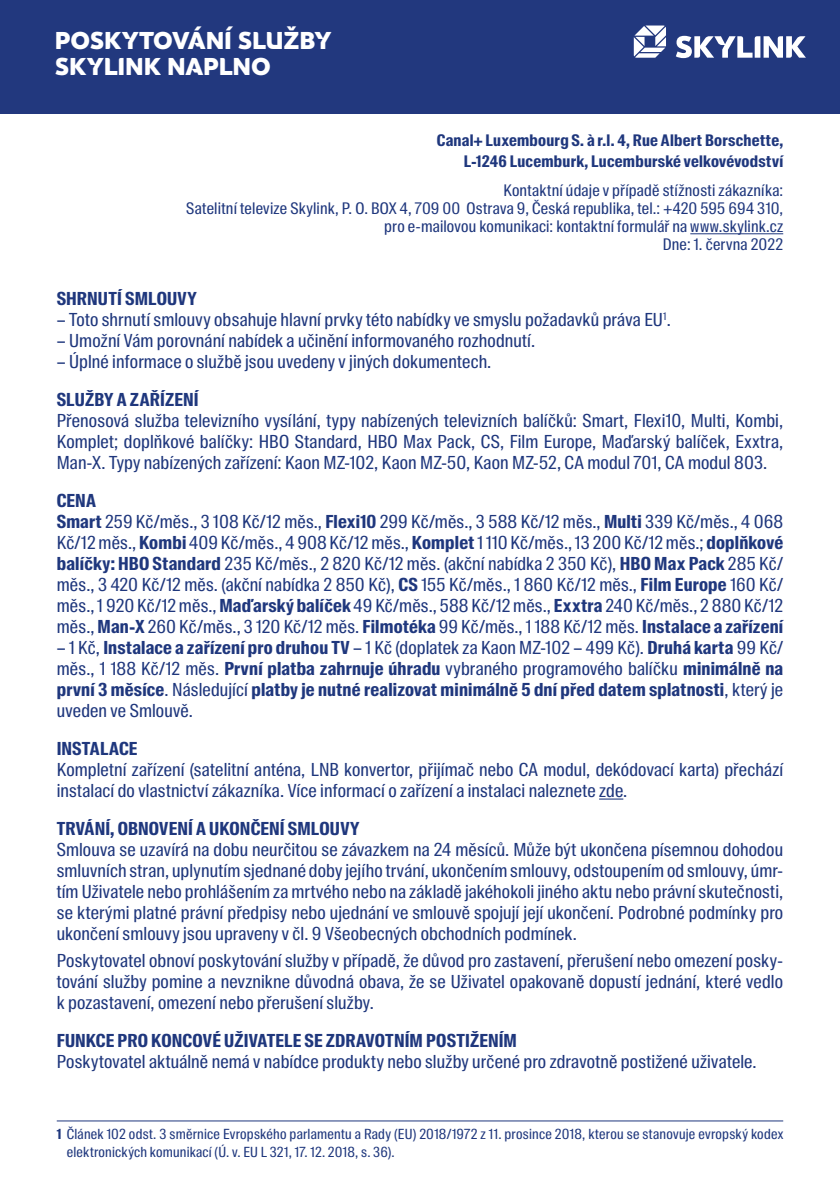
<style>
.page{position:relative;width:840px;height:1191px;background:#fff}
.page>*{position:absolute;margin:0;border:0;box-sizing:border-box;transform-origin:0 0}
.t1{font:24px/26px "M7 Sans";letter-spacing:-.005em;color:#fff}
.t2{font:18px/21px "Suisse Intl Cond";letter-spacing:.01em;color:#1f377d;text-align:justify}
.t3{font:700 18px/21px "Suisse Intl Cond";letter-spacing:.01em;color:#1f377d;text-align:justify}
.t4{font:16px/18px "Suisse Intl Cond";letter-spacing:.015em;color:#1f377d;text-align:right}
.t5{font:700 16px/21px "Suisse Intl Cond";letter-spacing:.015em;color:#1f377d;text-align:right}
.t6{font:14px/18px "Suisse Intl Cond";letter-spacing:.015em;color:#1f377d}
.s1{font-weight:700}
.s2{font-weight:400}
</style>
<div class="page">
<div style="left:0;top:0;width:839px;height:113px;background:#22387e"></div>
<svg style="left:675px;top:36px;width:130px;height:22px"></svg>
<svg style="left:633px;top:26px;width:32px;height:32px"></svg>
<svg style="left:599px;top:798px;width:24px;height:1px"></svg>
<hr style="left:57px;top:1120px;width:725px;height:1px;background:#1f377d">
<hr style="left:690px;top:233px;width:92px;height:1px;background:#1f377d">
<h1 class="t1" style="left:55px;top:28px;width:278px">POSKYTOVÁNÍ SLUŽBY<br>SKYLINK NAPLNO</h1>
<p class="t5" style="left:436px;top:130px;width:348px">Canal+ Luxembourg S. à r.l. 4, Rue Albert Borschette,<br>L-1246 Lucemburk, Lucemburské velkovévodství</p>
<p class="t4" style="left:186px;top:181px;width:598px">Kontaktní údaje v případě stížnosti zákazníka:<br>Satelitní televize Skylink, P. O. BOX 4, 709 00 Ostrava 9, Česká republika, tel.: +420 595 694 310, pro e-mailovou komunikaci: kontaktní formulář na www.skylink.cz<br>Dne: 1. června 2022</p>
<p class="t3" style="left:57px;top:288px;width:141px">SHRNUTÍ SMLOUVY</p>
<p class="t2" style="left:57px;top:309px;width:615px">– Toto shrnutí smlouvy obsahuje hlavní prvky této nabídky ve smyslu požadavků práva EU<sup>1</sup>.</p>
<p class="t2" style="left:57px;top:330px;width:480px">– Umožní Vám porovnání nabídek a učinění informovaného rozhodnutí.</p>
<p class="t2" style="left:57px;top:351px;width:436px">– Úplné informace o službě jsou uvedeny v jiných dokumentech.</p>
<p class="t3" style="left:57px;top:389px;width:143px">SLUŽBY A ZAŘÍZENÍ</p>
<p class="t2" style="left:57px;top:410px;width:727px">Přenosová služba televizního vysílání, typy nabízených televizních balíčků: Smart, Flexi10, Multi, Kombi, Komplet; doplňkové balíčky: HBO Standard, HBO Max Pack, CS, Film Europe, Maďarský balíček, Exxtra, Man-X. Typy nabízených zařízení: Kaon MZ-102, Kaon MZ-50, Kaon MZ-52, CA modul 701, CA modul 803.</p>
<p class="t2" style="left:57px;top:490px;width:727px;text-align:left"><span class="s1">CENA<br>Smart</span> 259 Kč/měs., 3 108 Kč/12 měs., <span class="s1">Flexi10</span> 299 Kč/měs., 3 588 Kč/12 měs., <span class="s1">Multi</span> 339 Kč/měs., 4 068<br>Kč/12 měs., <span class="s1">Kombi</span> 409 Kč/měs., 4 908 Kč/12 měs., <span class="s1">Komplet</span> 1 110 Kč/měs., 13 200 Kč/12 měs.; <span class="s1">doplňkové balíčky: HBO Standard</span> 235 Kč/měs., 2 820 Kč/12 měs. (akční nabídka 2 350 Kč), <span class="s1">HBO Max Pack</span> 285 Kč/ měs., 3 420 Kč/12 měs. (akční nabídka 2 850 Kč), <span class="s1">CS</span> 155 Kč/měs., 1 860 Kč/12 měs., <span class="s1">Film Europe</span> 160 Kč/ měs., 1 920 Kč/12 měs., <span class="s1">Maďarský balíček</span> 49 Kč/měs., 588 Kč/12 měs., <span class="s1">Exxtra</span> 240 Kč/měs., 2 880 Kč/12 měs., <span class="s1">Man-X</span> 260 Kč/měs., 3 120 Kč/12 měs. <span class="s1">Filmotéka</span> 99 Kč/měs., 1 188 Kč/12 měs. <span class="s1">Instalace a zařízení</span></p>
<p class="t3" style="left:57px;top:637px;width:727px"><span class="s2">– 1 Kč,</span> Instalace a zařízení pro druhou TV <span class="s2">– 1 Kč (doplatek za Kaon MZ-102 – 499 Kč).</span> Druhá karta <span class="s2">99 Kč/ měs., 1 188 Kč/12 měs.</span> První platba zahrnuje úhradu <span class="s2">vybraného programového balíčku</span> minimálně na první 3 měsíce<span class="s2">. Následující</span> platby je nutné realizovat minimálně 5 dní před datem splatnosti<span class="s2">, který je uveden ve Smlouvě.</span></p>
<p class="t3" style="left:57px;top:738px;width:82px">INSTALACE</p>
<p class="t2" style="left:57px;top:759px;width:727px">Kompletní zařízení (satelitní anténa, LNB konvertor, přijímač nebo CA modul, dekódovací karta) přechází instalací do vlastnictví zákazníka. Více informací o zařízení a instalaci naleznete zde.</p>
<p class="t3" style="left:57px;top:818px;width:304px">TRVÁNÍ, OBNOVENÍ A UKONČENÍ SMLOUVY</p>
<p class="t2" style="left:57px;top:839px;width:727px">Smlouva se uzavírá na dobu neurčitou se závazkem na 24 měsíců. Může být ukončena písemnou dohodou smluvních stran, uplynutím sjednané doby jejího trvání, ukončením smlouvy, odstoupením od smlouvy, úmr&shy;tím Uživatele nebo prohlášením za mrtvého nebo na základě jakéhokoli jiného aktu nebo právní skutečnosti, se kterými platné právní předpisy nebo ujednání ve smlouvě spojují její ukončení. Podrobné podmínky pro ukončení smlouvy jsou upraveny v čl. 9 Všeobecných obchodních podmínek.</p>
<p class="t2" style="left:57px;top:950px;width:727px">Poskytovatel obnoví poskytování služby v případě, že důvod pro zastavení, přerušení nebo omezení posky&shy;tování služby pomine a nevznikne důvodná obava, že se Uživatel opakovaně dopustí jednání, které vedlo k pozastavení, omezení nebo přerušení služby.</p>
<p class="t3" style="left:57px;top:1030px;width:461px">FUNKCE PRO KONCOVÉ UŽIVATELE SE ZDRAVOTNÍM POSTIŽENÍM</p>
<p class="t2" style="left:57px;top:1051px;width:701px">Poskytovatel aktuálně nemá v nabídce produkty nebo služby určené pro zdravotně postižené uživatele.</p>
<p class="t6" style="left:67px;top:1125px;width:717px;text-indent:-10px"><span class="s1">1</span> Článek 102 odst. 3 směrnice Evropského parlamentu a Rady (EU) 2018/1972 z 11. prosince 2018, kterou se stanovuje evropský kodex elektronických komunikací (Ú. v. EU L 321, 17. 12. 2018, s. 36).</p>
</div>
